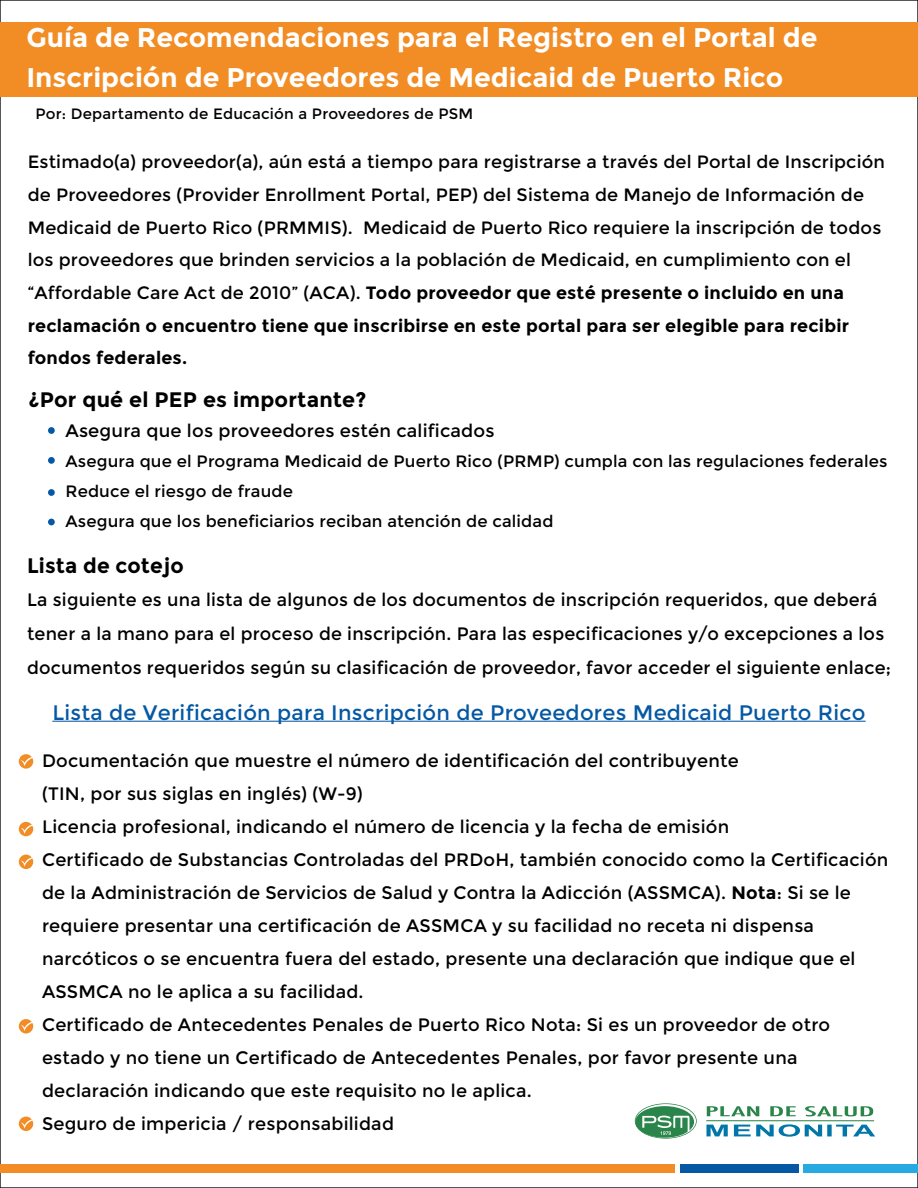
<style>
.page{position:relative;width:918px;height:1188px;background:#fff}
.page>*{position:absolute;margin:0;border:0;box-sizing:border-box;transform-origin:0 0}
.t1{font:700 27px/40.3px "Montserrat";color:#fff}
.t2{font:21px "Montserrat";letter-spacing:.015em;color:#0558a3}
.t3{font:700 21px "Montserrat";letter-spacing:.01em;color:#000}
.t4{font:18px/33px "Montserrat";letter-spacing:.015em;color:#000}
.t5{font:17.85px/32.7px "Montserrat";letter-spacing:.01em;color:#000}
.t6{font:16.5px/30px "Montserrat";letter-spacing:.01em;color:#000}
.t7{font:15px "Montserrat";letter-spacing:.015em;color:#000}
.s1{font-weight:700}
</style>
<div class="page">
<div style="left:0;top:1164px;width:675px;height:9px;background:#f28d25"></div>
<div style="left:803px;top:1164px;width:115px;height:9px;background:#25abe2"></div>
<div style="left:680px;top:1164px;width:118px;height:9px;background:#0558a3"></div>
<div style="left:0;top:22px;width:918px;height:74px;background:#f28d25"></div>
<hr style="left:706px;top:1120px;width:168px;height:1px;background:#2a854a">
<svg style="left:706px;top:1125px;width:22px;height:11px"></svg>
<svg style="left:734px;top:1124px;width:88px;height:13px"></svg>
<div style="left:827px;top:1125px;width:5px;height:11px;background:#0076a9"></div>
<svg style="left:836px;top:1125px;width:39px;height:11px"></svg>
<svg style="left:707px;top:1106px;width:52px;height:10px"></svg>
<svg style="left:770px;top:1106px;width:26px;height:10px"></svg>
<svg style="left:805px;top:1106px;width:68px;height:10px"></svg>
<svg style="left:634px;top:1103px;width:63px;height:36px"></svg>
<div style="left:48px;top:457px;width:7px;height:7px;background:#0558a3;border-radius:50%"></div>
<div style="left:48px;top:427px;width:7px;height:7px;background:#0558a3;border-radius:50%"></div>
<div style="left:48px;top:489px;width:7px;height:7px;background:#0558a3;border-radius:50%"></div>
<div style="left:48px;top:519px;width:7px;height:6px;background:#0558a3;border-radius:50%"></div>
<svg style="left:19px;top:754px;width:14px;height:15px"></svg>
<svg style="left:21px;top:756px;width:13px;height:10px"></svg>
<div style="left:19px;top:822px;width:14px;height:14px;background:#f28d25;border-radius:50%"></div>
<svg style="left:21px;top:824px;width:13px;height:10px"></svg>
<div style="left:19px;top:855px;width:14px;height:14px;background:#f28d25;border-radius:50%"></div>
<svg style="left:21px;top:857px;width:13px;height:10px"></svg>
<div style="left:19px;top:1019px;width:14px;height:14px;background:#f28d25;border-radius:50%"></div>
<svg style="left:21px;top:1021px;width:13px;height:10px"></svg>
<div style="left:19px;top:1117px;width:14px;height:14px;background:#f28d25;border-radius:50%"></div>
<svg style="left:21px;top:1119px;width:13px;height:10px"></svg>
<hr style="left:52px;top:721px;width:814px;height:1px;background:#0558a3">
<h1 class="t1" style="left:27px;top:17px;width:792px">Guía de Recomendaciones para el Registro en el Portal de<br>Inscripción de Proveedores de Medicaid de Puerto Rico</h1>
<p class="t7" style="left:36px;top:105px;width:439px">Por: Departamento de Educación a Proveedores de PSM</p>
<p class="t5" style="left:28px;top:146px;width:859px">Estimado(a) proveedor(a), aún está a tiempo para registrarse a través del Portal de Inscripción de Proveedores (Provider Enrollment Portal, PEP) del Sistema de Manejo de Información de Medicaid de Puerto Rico (PRMMIS). Medicaid de Puerto Rico requiere la inscripción de todos los proveedores que brinden servicios a la población de Medicaid, en cumplimiento con el “Affordable Care Act de 2010” (ACA). <span class="s1">Todo proveedor que esté presente o incluido en una reclamación o encuentro tiene que inscribirse en este portal para ser elegible para recibir fondos federales.</span></p>
<p class="t3" style="left:29px;top:386px;width:339px">¿Por qué el PEP es importante?</p>
<p class="t4" style="left:66px;top:414px;width:431px">Asegura que los proveedores estén calificados</p>
<p class="t6" style="left:66px;top:446px;width:823px">Asegura que el Programa Medicaid de Puerto Rico (PRMP) cumpla con las regulaciones federales<br>Reduce el riesgo de fraude<br>Asegura que los beneficiarios reciban atención de calidad</p>
<p class="t3" style="left:27px;top:552px;width:158px">Lista de cotejo</p>
<p class="t4" style="left:27px;top:583px;width:866px;line-height:33.8px">La siguiente es una lista de algunos de los documentos de inscripción requeridos, que deberá tener a la mano para el proceso de inscripción. Para las especificaciones y/o excepciones a los documentos requeridos según su clasificación de proveedor, favor acceder el siguiente enlace;</p>
<p class="t2" style="left:52px;top:699px;width:815px">Lista de Verificación para Inscripción de Proveedores Medicaid Puerto Rico</p>
<p class="t4" style="left:42px;top:744px;width:848px">Documentación que muestre el número de identificación del contribuyente<br>(TIN, por sus siglas en inglés) (W-9)<br>Licencia profesional, indicando el número de licencia y la fecha de emisión<br>Certificado de Substancias Controladas del PRDoH, también conocido como la Certificación de la Administración de Servicios de Salud y Contra la Adicción (ASSMCA). <span class="s1">Nota</span>: Si se le requiere presentar una certificación de ASSMCA y su facilidad no receta ni dispensa narcóticos o se encuentra fuera del estado, presente una declaración que indique que el ASSMCA no le aplica a su facilidad.<br>Certificado de Antecedentes Penales de Puerto Rico Nota: Si es un proveedor de otro estado y no tiene un Certificado de Antecedentes Penales, por favor presente una declaración indicando que este requisito no le aplica.<br>Seguro de impericia / responsabilidad</p>
</div>
